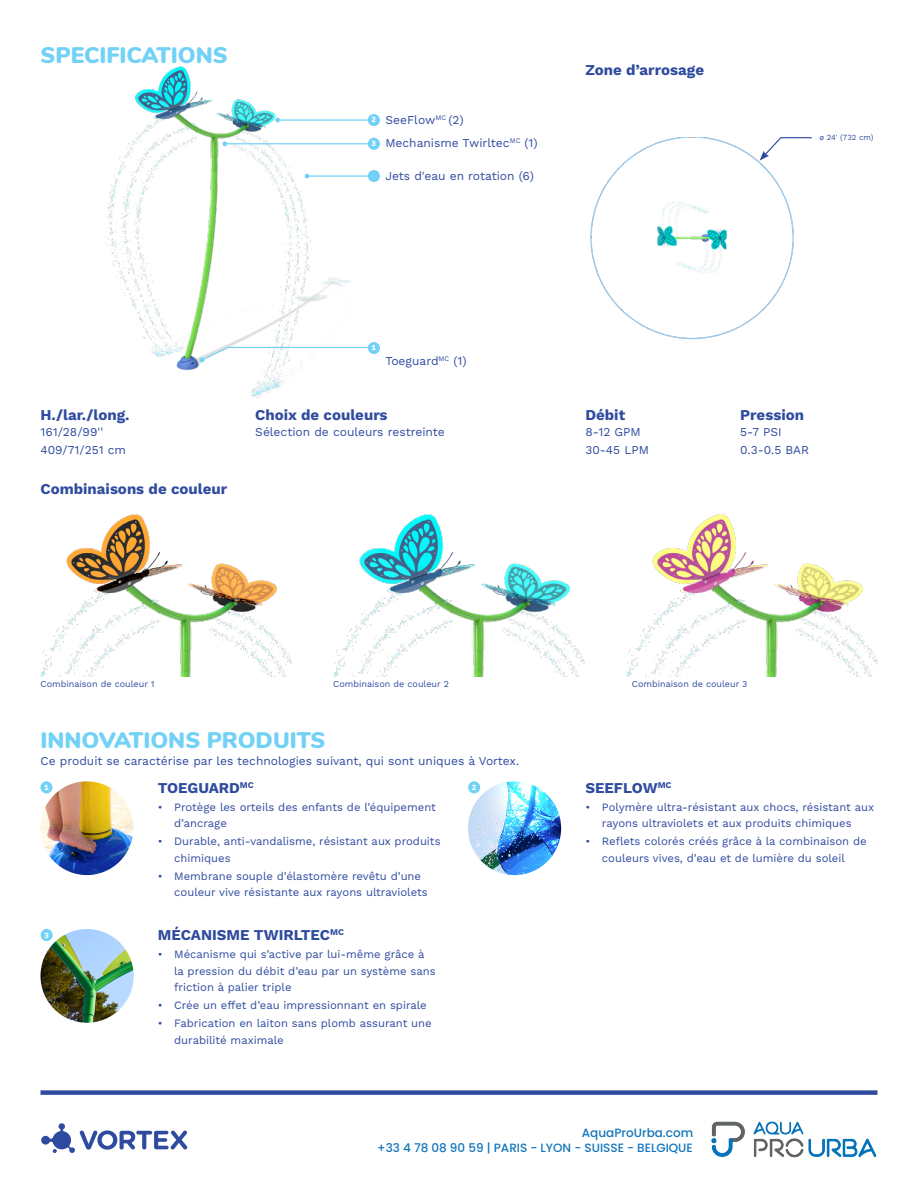
<style>
.page{position:relative;width:918px;height:1188px;background:#fff}
.page>*{position:absolute;margin:0;border:0;box-sizing:border-box;transform-origin:0 0}
.Sous-titre{font:900 22.5px "Nunito";color:#72d1f6}
.sous-sous-titre{font:700 15px "Work Sans";color:#2f4b9f}
.Technologie{font:700 15px "Work Sans";color:#2f4b9f}
.texte{font:12px/18px "Work Sans";color:#2f4b9f}
.t1{font:500 12px/14.4px "Poppins";color:#1275bb;text-align:right}
.t2{font:11.25px/16.5px "Work Sans";color:#2f4b9f}
.texte-2{font:9px "Work Sans";color:#2f4b9f}
.t3{font:7.8px "Work Sans";color:#2f4b9f}
.Sous-titre-2{font:900 7.5px "Nunito";color:#fff}
</style>
<div class="page">
<img style="left:104px;top:66px;width:276px;height:332px">
<img style="left:40px;top:781px;width:93px;height:94px;border-radius:47px">
<div style="left:40px;top:781px;width:12px;height:12px;background:#72d1f6;border-radius:50%"></div>
<img style="left:468px;top:781px;width:93px;height:94px;border-radius:47px">
<div style="left:468px;top:781px;width:12px;height:12px;background:#72d1f6;border-radius:50%"></div>
<div style="left:368px;top:342px;width:12px;height:12px;background:#72d1f6;border-radius:50%"></div>
<hr style="left:278px;top:119px;width:102px;height:2px;background:#72d1f6">
<svg style="left:275px;top:118px;width:5px;height:4px"></svg>
<hr style="left:225px;top:143px;width:155px;height:1px;background:#72d1f6">
<svg style="left:222px;top:141px;width:5px;height:5px"></svg>
<hr style="left:307px;top:175px;width:73px;height:2px;background:#72d1f6">
<svg style="left:305px;top:174px;width:4px;height:4px"></svg>
<svg style="left:200px;top:346px;width:180px;height:16px"></svg>
<div style="left:368px;top:170px;width:12px;height:12px;background:#72d1f6;border-radius:50%"></div>
<div style="left:368px;top:114px;width:12px;height:12px;background:#72d1f6;border-radius:50%"></div>
<div style="left:368px;top:138px;width:12px;height:12px;background:#72d1f6;border-radius:50%"></div>
<img style="left:590px;top:137px;width:204px;height:203px">
<img style="left:40px;top:929px;width:94px;height:94px;border-radius:47px">
<div style="left:41px;top:929px;width:12px;height:12px;background:#72d1f6;border-radius:50%"></div>
<svg style="left:760px;top:137px;width:52px;height:24px"></svg>
<img style="left:40px;top:514px;width:252px;height:163px">
<img style="left:333px;top:514px;width:252px;height:163px">
<img style="left:626px;top:514px;width:252px;height:163px">
<svg style="left:41px;top:1123px;width:146px;height:30px"></svg>
<div style="left:40px;top:1090px;width:838px;height:5px;background:#2f4b9f"></div>
<img style="left:711px;top:1121px;width:166px;height:37px">
<p class="Sous-titre" style="left:40px;top:39px;width:189px">SPECIFICATIONS</p>
<p class="Sous-titre-2" style="left:372px;top:114px;width:6px">2</p>
<p class="Sous-titre-2" style="left:372px;top:138px;width:6px">3</p>
<p class="texte" style="left:385px;top:112px;width:80px">SeeFlow<sup>MC</sup> (2)</p>
<p class="texte" style="left:385px;top:134px;width:154px">Mechanisme Twirltec<sup>MC</sup> (1)</p>
<p class="texte" style="left:385px;top:167px;width:150px">Jets d'eau en rotation (6)</p>
<p class="sous-sous-titre" style="left:585px;top:61px;width:120px">Zone d’arrosage</p>
<p class="t3" style="left:820px;top:133px;width:55px">ø 24' (732 cm)</p>
<p class="Sous-titre-2" style="left:372px;top:342px;width:6px">1</p>
<p class="texte" style="left:385px;top:353px;width:83px">Toeguard<sup>MC</sup> (1)</p>
<p class="sous-sous-titre" style="left:40px;top:407px;width:91px">H./lar./long.</p>
<p class="sous-sous-titre" style="left:255px;top:407px;width:134px">Choix de couleurs</p>
<p class="sous-sous-titre" style="left:585px;top:407px;width:41px">Débit</p>
<p class="sous-sous-titre" style="left:740px;top:407px;width:65px">Pression</p>
<p class="texte" style="left:41px;top:424px;width:64px">161/28/99''</p>
<p class="texte" style="left:41px;top:442px;width:87px">409/71/251 cm</p>
<p class="sous-sous-titre" style="left:40px;top:480px;width:188px">Combinaisons de couleur</p>
<p class="texte" style="left:255px;top:424px;width:191px">Sélection de couleurs restreinte</p>
<p class="texte" style="left:585px;top:424px;width:65px">8-12 GPM<br>30-45 LPM</p>
<p class="texte" style="left:740px;top:424px;width:43px">5-7 PSI</p>
<p class="texte" style="left:740px;top:442px;width:70px">0.3-0.5 BAR</p>
<p class="texte-2" style="left:40px;top:678px;width:115px">Combinaison de couleur 1</p>
<p class="texte-2" style="left:333px;top:678px;width:117px">Combinaison de couleur 2</p>
<p class="texte-2" style="left:632px;top:678px;width:117px">Combinaison de couleur 3</p>
<p class="Sous-titre" style="left:40px;top:723px;width:287px">INNOVATIONS PRODUITS</p>
<p class="texte" style="left:40px;top:753px;width:480px">Ce produit se caractérise par les technologies suivant, qui sont uniques à Vortex.</p>
<p class="Technologie" style="left:158px;top:779px;width:98px">TOEGUARD<sup>MC</sup></p>
<p class="t2" style="left:174px;top:799px;width:263px;text-indent:-16px">• Protège les orteils des enfants de l’équipement d’ancrage</p>
<p class="t2" style="left:174px;top:834px;width:268px;text-indent:-16px">• Durable, anti-vandalisme, résistant aux produits chimiques</p>
<p class="t2" style="left:174px;top:868px;width:255px;text-indent:-16px">• Membrane souple d’élastomère revêtu d’une couleur vive résistante aux rayons ultraviolets</p>
<p class="Sous-titre-2" style="left:44px;top:782px;width:6px">1</p>
<p class="Sous-titre-2" style="left:472px;top:782px;width:6px">2</p>
<p class="Sous-titre-2" style="left:44px;top:930px;width:6px">3</p>
<p class="Technologie" style="left:158px;top:927px;width:188px">MÉCANISME TWIRLTEC<sup>MC</sup></p>
<p class="t2" style="left:174px;top:947px;width:263px;text-indent:-16px">• Mécanisme qui s’active par lui-même grâce à la pression du débit d’eau par un système sans friction à palier triple</p>
<p class="t2" style="left:158px;top:998px;width:271px">• Crée un effet d’eau impressionnant en spirale</p>
<p class="t2" style="left:174px;top:1016px;width:259px;text-indent:-16px">• Fabrication en laiton sans plomb assurant une durabilité maximale</p>
<p class="Technologie" style="left:585px;top:779px;width:88px">SEEFLOW<sup>MC</sup></p>
<p class="t2" style="left:585px;top:799px;width:290px;text-align:center">• Polymère ultra-résistant aux chocs, résistant aux rayons ultraviolets et aux produits chimiques</p>
<p class="t2" style="left:585px;top:834px;width:283px;text-align:center">• Reflets colorés créés grâce à la combinaison de couleurs vives, d’eau et de lumière du soleil</p>
<p class="t1" style="left:377px;top:1126px;width:317px">AquaProUrba.com<br>+33 4 78 08 90 59 | PARIS - LYON - SUISSE - BELGIQUE</p>
</div>
